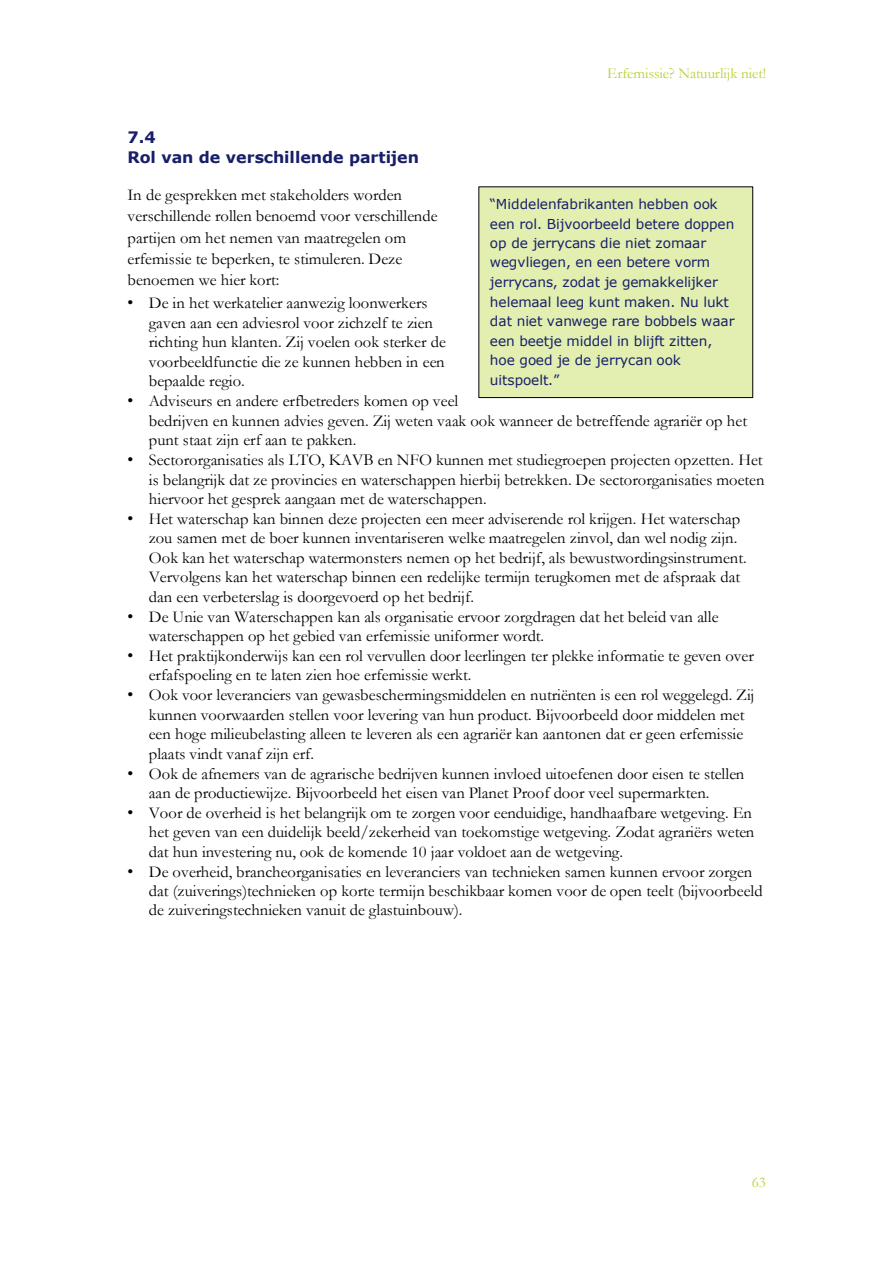
<style>
.page{position:relative;width:893px;height:1263px;background:#fff}
.page>*{position:absolute;margin:0;border:0;box-sizing:border-box;transform-origin:0 0}
.t1{font:16.5px/19.5px "Garamond";letter-spacing:-.005em;color:#000}
.t2{font:700 15.9px/19.8px "Verdana";color:#171f69}
.t3{font:15.15px "Garamond";letter-spacing:-.005em;color:#b5d334}
.t4{font:13.65px/19.5px "Verdana";color:#171f69}
.s1{font-family:"Arial"}
</style>
<div class="page">
<div style="left:479px;top:187px;width:273px;height:211px;background:#e2efb1"></div>
<div style="left:478px;top:186px;width:275px;height:212px;border:1px solid #000"></div>
<p class="t3" style="left:607px;top:65px;width:160px">Erfemissie? Natuurlijk niet!</p>
<p class="t2" style="left:127px;top:127px;width:293px">7.4<br>Rol van de verschillende partijen</p>
<p class="t1" style="left:127px;top:185px;width:312px;line-height:21.3px">In de gesprekken met stakeholders worden verschillende rollen benoemd voor verschillende partijen om het nemen van maatregelen om erfemissie te beperken, te stimuleren. Deze benoemen we hier kort:</p>
<p class="t1" style="left:149px;top:293px;width:299px;text-indent:-21px"><span class="s1">•</span> De in het werkatelier aanwezig loonwerkers gaven aan een adviesrol voor zichzelf te zien richting hun klanten. Zij voelen ook sterker de voorbeeldfunctie die ze kunnen hebben in een bepaalde regio.</p>
<p class="t1" style="left:149px;top:391px;width:600px;text-indent:-21px"><span class="s1">•</span> Adviseurs en andere erfbetreders komen op veel<br>bedrijven en kunnen advies geven. Zij weten vaak ook wanneer de betreffende agrariër op het punt staat zijn erf aan te pakken.</p>
<p class="t1" style="left:149px;top:450px;width:617px;text-align:justify;text-indent:-21px"><span class="s1">•</span> Sectororganisaties als LTO, KAVB en NFO kunnen met studiegroepen projecten opzetten. Het is belangrijk dat ze provincies en waterschappen hierbij betrekken. De sectororganisaties moeten hiervoor het gesprek aangaan met de waterschappen.</p>
<p class="t1" style="left:149px;top:509px;width:599px;text-indent:-21px"><span class="s1">•</span> Het waterschap kan binnen deze projecten een meer adviserende rol krijgen. Het waterschap zou samen met de boer kunnen inventariseren welke maatregelen zinvol, dan wel nodig zijn.<br>Ook kan het waterschap watermonsters nemen op het bedrijf, als bewustwordingsinstrument.<br>Vervolgens kan het waterschap binnen een redelijke termijn terugkomen met de afspraak dat dan een verbeterslag is doorgevoerd op het bedrijf.</p>
<p class="t1" style="left:149px;top:607px;width:571px;text-indent:-21px"><span class="s1">•</span> De Unie van Waterschappen kan als organisatie ervoor zorgdragen dat het beleid van alle waterschappen op het gebied van erfemissie uniformer wordt.</p>
<p class="t1" style="left:149px;top:646px;width:606px;text-indent:-21px"><span class="s1">•</span> Het praktijkonderwijs kan een rol vervullen door leerlingen ter plekke informatie te geven over erfafspoeling en te laten zien hoe erfemissie werkt.</p>
<p class="t1" style="left:149px;top:686px;width:607px;text-indent:-21px"><span class="s1">•</span> Ook voor leveranciers van gewasbeschermingsmiddelen en nutriënten is een rol weggelegd. Zij kunnen voorwaarden stellen voor levering van hun product. Bijvoorbeeld door middelen met een hoge milieubelasting alleen te leveren als een agrariër kan aantonen dat er geen erfemissie plaats vindt vanaf zijn erf.</p>
<p class="t1" style="left:149px;top:764px;width:597px;text-indent:-21px"><span class="s1">•</span> Ook de afnemers van de agrarische bedrijven kunnen invloed uitoefenen door eisen te stellen aan de productiewijze. Bijvoorbeeld het eisen van Planet Proof door veel supermarkten.</p>
<p class="t1" style="left:149px;top:803px;width:607px;text-indent:-21px"><span class="s1">•</span> Voor de overheid is het belangrijk om te zorgen voor eenduidige, handhaafbare wetgeving. En het geven van een duidelijk beeld/zekerheid van toekomstige wetgeving. Zodat agrariërs weten dat hun investering nu, ook de komende 10 jaar voldoet aan de wetgeving.</p>
<p class="t1" style="left:149px;top:862px;width:615px;text-indent:-21px"><span class="s1">•</span> De overheid, brancheorganisaties en leveranciers van technieken samen kunnen ervoor zorgen dat (zuiverings)technieken op korte termijn beschikbaar komen voor de open teelt (bijvoorbeeld de zuiveringstechnieken vanuit de glastuinbouw).</p>
<p class="t4" style="left:490px;top:194px;width:246px">“Middelenfabrikanten hebben ook een rol. Bijvoorbeeld betere doppen op de jerrycans die niet zomaar wegvliegen, en een betere vorm jerrycans, zodat je gemakkelijker helemaal leeg kunt maken. Nu lukt dat niet vanwege rare bobbels waar een beetje middel in blijft zitten, hoe goed je de jerrycan ook uitspoelt.”</p>
<p class="t3" style="left:751px;top:1174px;width:16px">63</p>
</div>
